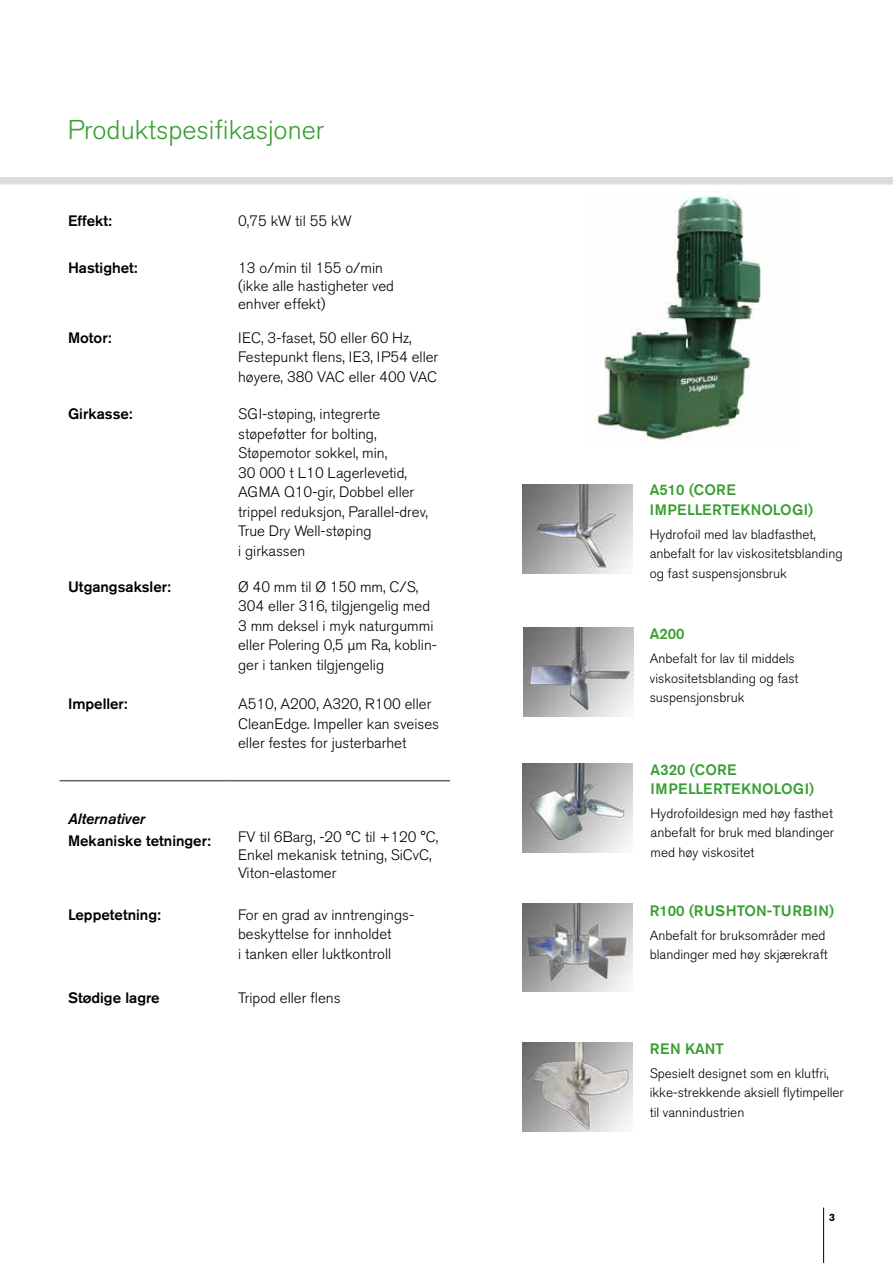
<style>
.page{position:relative;width:893px;height:1263px;background:#fff}
.page>*{position:absolute;margin:0;border:0;box-sizing:border-box;transform-origin:0 0}
.t1{font:300 27px "Akzidenz Grotesk BE";color:#379e31}
.t2{font:300 15px/19.5px "Akzidenz Grotesk BE";color:#000}
.t3{font:500 15px "Akzidenz Grotesk BE";color:#000}
.t4{font:500 15px/19.5px "Akzidenz Grotesk BE";color:#379e31}
.t5{font:italic 500 15px "Akzidenz Grotesk BE";color:#000}
.t6{font:300 13.5px/19.5px "Akzidenz Grotesk BE";color:#000}
.t7{font:700 10.5px "Akzidenz Grotesk BE";color:#000}
</style>
<div class="page">
<hr style="left:823px;top:1207px;width:1px;height:56px;background:#000">
<img style="left:522px;top:903px;width:111px;height:89px">
<img style="left:522px;top:764px;width:111px;height:88px">
<img style="left:523px;top:628px;width:111px;height:88px">
<img style="left:522px;top:1043px;width:111px;height:88px">
<img style="left:522px;top:485px;width:111px;height:88px">
<img style="left:595px;top:196px;width:166px;height:245px">
<div style="left:0;top:177px;width:893px;height:7px;background:#dddcdc"></div>
<hr style="left:60px;top:780px;width:170px;height:1px;background:#646363">
<hr style="left:230px;top:780px;width:220px;height:1px;background:#646363">
<h1 class="t1" style="left:68px;top:115px;width:258px">Produktspesifikasjoner</h1>
<p class="t3" style="left:68px;top:212px;width:45px">Effekt:</p>
<p class="t2" style="left:238px;top:211px;width:115px">0,75 kW til 55 kW</p>
<p class="t3" style="left:68px;top:258px;width:71px">Hastighet:</p>
<p class="t2" style="left:238px;top:259px;width:157px;line-height:18px">13 o/min til 155 o/min (ikke alle hastigheter ved enhver effekt)</p>
<p class="t3" style="left:68px;top:328px;width:45px">Motor:</p>
<p class="t2" style="left:238px;top:328px;width:202px">IEC, 3-faset, 50 eller 60 Hz,<br>Festepunkt flens, IE3, IP54 eller høyere, 380 VAC eller 400 VAC</p>
<p class="t3" style="left:68px;top:405px;width:66px">Girkasse:</p>
<p class="t2" style="left:238px;top:405px;width:191px">SGI-støping, integrerte støpeføtter for bolting,<br>Støpemotor sokkel, min,<br>30 000 t L10 Lagerlevetid,<br>AGMA Q10-gir, Dobbel eller trippel reduksjon, Parallel-drev,<br>True Dry Well-støping<br>i girkassen</p>
<p class="t3" style="left:68px;top:577px;width:104px">Utgangsaksler:</p>
<p class="t2" style="left:238px;top:577px;width:200px">Ø 40 mm til Ø 150 mm, C/S,<br>304 eller 316, tilgjengelig med<br>3 mm deksel i myk naturgummi eller Polering 0,5 µm Ra, koblin&shy;ger i tanken tilgjengelig</p>
<p class="t3" style="left:68px;top:695px;width:61px">Impeller:</p>
<p class="t2" style="left:238px;top:695px;width:203px">A510, A200, A320, R100 eller<br>CleanEdge. Impeller kan sveises eller festes for justerbarhet</p>
<p class="t5" style="left:68px;top:810px;width:79px">Alternativer</p>
<p class="t3" style="left:68px;top:832px;width:144px">Mekaniske tetninger:</p>
<p class="t2" style="left:238px;top:828px;width:202px;line-height:18px">FV til 6Barg, -20 °C til +120 °C,<br>Enkel mekanisk tetning, SiCvC,<br>Viton-elastomer</p>
<p class="t3" style="left:68px;top:905px;width:94px">Leppetetning:</p>
<p class="t2" style="left:238px;top:905px;width:176px">For en grad av inntrengings&shy;beskyttelse for innholdet<br>i tanken eller luktkontroll</p>
<p class="t3" style="left:68px;top:988px;width:93px">Stødige lagre</p>
<p class="t2" style="left:238px;top:988px;width:104px">Tripod eller flens</p>
<p class="t4" style="left:650px;top:480px;width:165px">A510 (CORE<br>IMPELLERTEKNOLOGI)</p>
<p class="t6" style="left:650px;top:524px;width:195px">Hydrofoil med lav bladfasthet, anbefalt for lav viskositetsblanding og fast suspensjonsbruk</p>
<p class="t4" style="left:650px;top:624px;width:36px">A200</p>
<p class="t6" style="left:650px;top:649px;width:150px">Anbefalt for lav til middels viskositetsblanding og fast suspensjonsbruk</p>
<p class="t4" style="left:651px;top:759px;width:165px">A320 (CORE<br>IMPELLERTEKNOLOGI)</p>
<p class="t6" style="left:651px;top:804px;width:185px;text-align:justify">Hydrofoildesign med høy fasthet anbefalt for bruk med blandinger med høy viskositet</p>
<p class="t4" style="left:650px;top:900px;width:186px">R100 (RUSHTON-TURBIN)</p>
<p class="t6" style="left:650px;top:925px;width:180px">Anbefalt for bruksområder med blandinger med høy skjærekraft</p>
<p class="t4" style="left:650px;top:1038px;width:76px">REN KANT</p>
<p class="t6" style="left:650px;top:1063px;width:196px">Spesielt designet som en klutfri, ikke-strekkende aksiell flytimpeller til vannindustrien</p>
<p class="t7" style="left:829px;top:1211px;width:7px">3</p>
</div>
